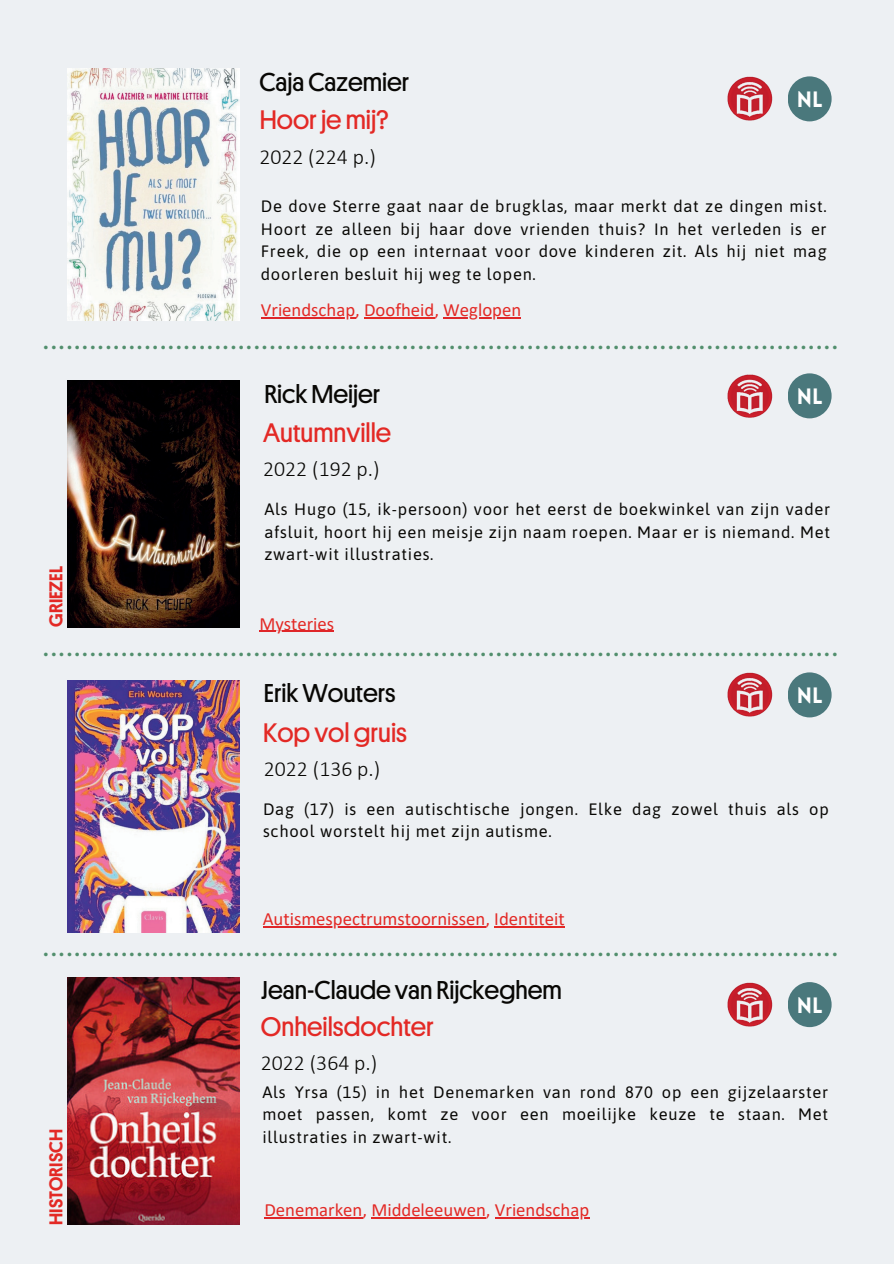
<style>
.page{position:relative;width:894px;height:1264px;background:#fff}
.page>*{position:absolute;margin:0;border:0;box-sizing:border-box;transform-origin:0 0}
.t1{font:27px "Platform";color:#528f6d}
.t2{font:27px "Platform";color:#e32925}
.t3{font:25.95px "Platform";color:#080704}
.t4{font:300 21.75px "Calibri";color:#080704}
.t5{font:900 21.75px "Lovelo";color:#fff}
.t6{font:18.75px "Calibri";color:#e32925}
.t7{font:500 18.75px "Platform";color:#e32925}
.t8{font:16.5px/22.5px "Asap";letter-spacing:.045em;color:#080704;text-align:justify}
</style>
<div class="page">
<div style="left:0;top:0;width:893px;height:1263px;background:#edf0f3"></div>
<img style="left:67px;top:381px;width:172px;height:246px">
<img style="left:67px;top:680px;width:172px;height:252px">
<img style="left:67px;top:977px;width:172px;height:247px">
<img style="left:67px;top:68px;width:172px;height:252px">
<svg style="left:788px;top:373px;width:43px;height:45px;fill:#4a787c"></svg>
<img style="left:727px;top:76px;width:46px;height:45px">
<svg style="left:788px;top:76px;width:43px;height:45px;fill:#4a787c"></svg>
<img style="left:727px;top:672px;width:46px;height:45px">
<svg style="left:788px;top:672px;width:43px;height:45px;fill:#4a787c"></svg>
<img style="left:727px;top:982px;width:46px;height:45px">
<svg style="left:788px;top:982px;width:43px;height:45px;fill:#4a787c"></svg>
<hr style="left:261px;top:317px;width:94px;height:2px;background:#df2629">
<hr style="left:364px;top:317px;width:70px;height:2px;background:#e32925">
<hr style="left:443px;top:317px;width:78px;height:2px;background:#df2629">
<hr style="left:259px;top:631px;width:75px;height:1px;background:#df2629">
<hr style="left:263px;top:926px;width:222px;height:1px;background:#df2629">
<hr style="left:494px;top:926px;width:70px;height:1px;background:#e32925">
<hr style="left:264px;top:1216px;width:98px;height:2px;background:#df2629">
<hr style="left:371px;top:1216px;width:115px;height:2px;background:#e32925">
<hr style="left:494px;top:1216px;width:95px;height:2px;background:#df2629">
<img style="left:727px;top:374px;width:46px;height:44px">
<h2 class="t3" style="left:259px;top:63px;width:151px">Caja Cazemier</h2>
<h1 class="t2" style="left:260px;top:100px;width:130px">Hoor je mij?</h1>
<h3 class="t4" style="left:259px;top:143px;width:118px">2022 (224 p.)</h3>
<h3 class="t5" style="left:796px;top:86px;width:27px">NL</h3>
<p class="t8" style="left:261px;top:194px;width:567px">De dove Sterre gaat naar de brugklas, maar merkt dat ze dingen mist.<br>Hoort ze alleen bij haar dove vrienden thuis? In het verleden is er Freek, die op een internaat voor dove kinderen zit. Als hij niet mag doorleren besluit hij weg te lopen.</p>
<p class="t6" style="left:261px;top:297px;width:262px">Vriendschap, Doofheid, Weglopen</p>
<h1 class="t1" style="left:44px;top:320px;width:795px">......................................................................................................</h1>
<h2 class="t3" style="left:264px;top:375px;width:117px">Rick Meijer</h2>
<h1 class="t2" style="left:263px;top:413px;width:129px">Autumnville</h1>
<h3 class="t4" style="left:263px;top:455px;width:118px">2022 (192 p.)</h3>
<h3 class="t5" style="left:796px;top:383px;width:27px">NL</h3>
<p class="t7" style="left:42px;top:627px;width:62px;rotate:-90deg">GRIEZEL</p>
<p class="t8" style="left:264px;top:497px;width:567px">Als Hugo (15, ik-persoon) voor het eerst de boekwinkel van zijn vader afsluit, hoort hij een meisje zijn naam roepen. Maar er is niemand. Met zwart-wit illustraties.</p>
<p class="t6" style="left:259px;top:610px;width:76px">Mysteries</p>
<h1 class="t1" style="left:44px;top:627px;width:795px">......................................................................................................</h1>
<h2 class="t3" style="left:264px;top:674px;width:133px">Erik Wouters</h2>
<h1 class="t2" style="left:263px;top:713px;width:145px">Kop vol gruis</h1>
<h3 class="t4" style="left:264px;top:755px;width:118px">2022 (136 p.)</h3>
<h3 class="t5" style="left:796px;top:682px;width:27px">NL</h3>
<p class="t8" style="left:263px;top:797px;width:567px">Dag (17) is een autischtische jongen. Elke dag zowel thuis als op school worstelt hij met zijn autisme.</p>
<p class="t6" style="left:263px;top:905px;width:303px">Autismespectrumstoornissen, Identiteit</p>
<h1 class="t1" style="left:44px;top:927px;width:795px">......................................................................................................</h1>
<p class="t7" style="left:42px;top:1224px;width:97px;rotate:-90deg">HISTORISCH</p>
<h2 class="t3" style="left:261px;top:971px;width:302px">Jean-Claude van Rijckeghem</h2>
<h1 class="t2" style="left:261px;top:1007px;width:174px">Onheilsdochter</h1>
<h3 class="t4" style="left:261px;top:1049px;width:118px">2022 (364 p.)</h3>
<h3 class="t5" style="left:796px;top:991px;width:27px">NL</h3>
<p class="t8" style="left:262px;top:1079px;width:567px">Als Yrsa (15) in het Denemarken van rond 870 op een gijzelaarster moet passen, komt ze voor een moeilijke keuze te staan. Met illustraties in zwart-wit.</p>
<p class="t6" style="left:264px;top:1196px;width:326px">Denemarken, Middeleeuwen, Vriendschap</p>
</div>
